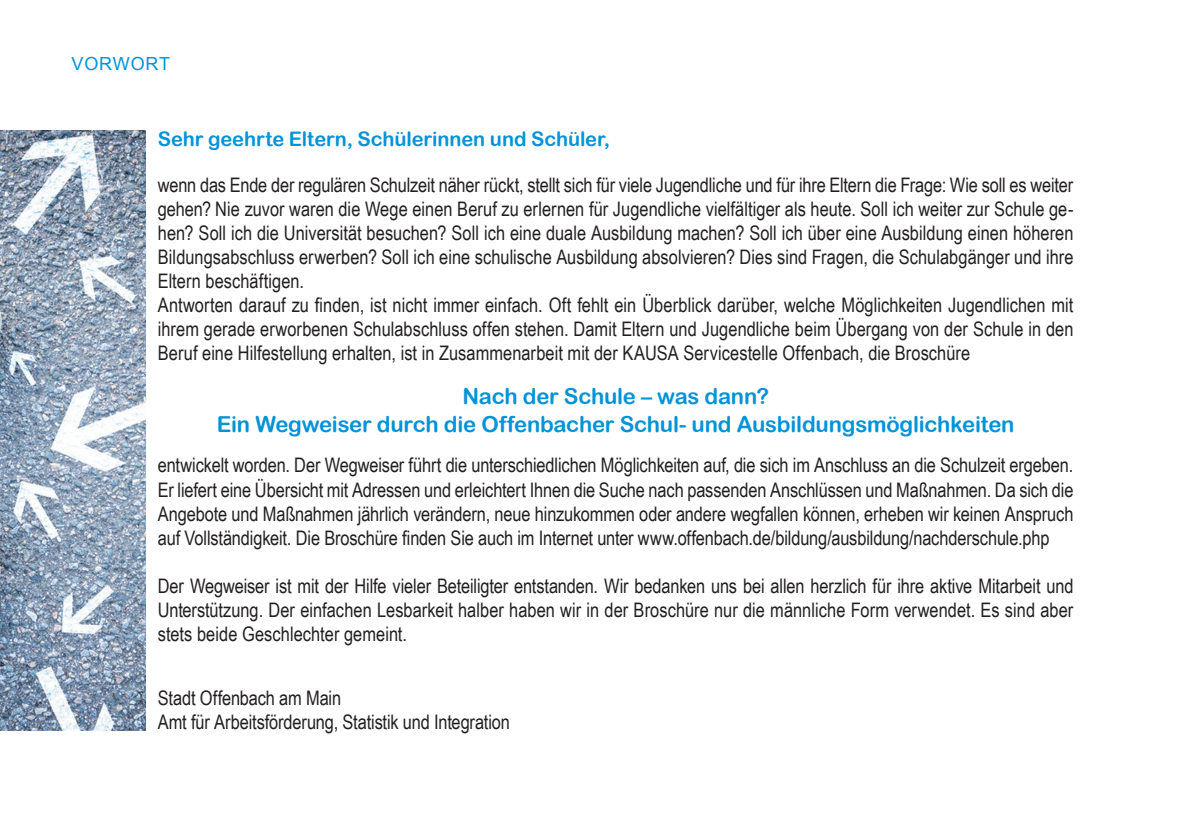
<style>
.page{position:relative;width:1191px;height:840px;background:#fff}
.page>*{position:absolute;margin:0;border:0;box-sizing:border-box;transform-origin:0 0}
.t1{font:22px/28px "Arial Rounded MT Bold";letter-spacing:-.01em;color:#0093d8;text-align:center}
.t2{font:20px/24px "Arial Narrow";color:#231f20}
.t3{font:20px "Arial Rounded MT Bold";letter-spacing:-.005em;color:#0093d8}
.t4{font:18px "Arial";letter-spacing:.05em;color:#0094d9}
</style>
<div class="page">
<img style="left:0;top:130px;width:146px;height:600px">
<p class="t4" style="left:71px;top:52px;width:100px">VORWORT</p>
<p class="t3" style="left:158px;top:127px;width:454px">Sehr geehrte Eltern, Schülerinnen und Schüler,</p>
<p class="t2" style="left:158px;top:172px;width:917px">wenn das Ende der regulären Schulzeit näher rückt, stellt sich für viele Jugendliche und für ihre Eltern die Frage: Wie soll es weiter gehen? Nie zuvor waren die Wege einen Beruf zu erlernen für Jugendliche vielfältiger als heute. Soll ich weiter zur Schule ge&shy;hen? Soll ich die Universität besuchen? Soll ich eine duale Ausbildung machen? Soll ich über eine Ausbildung einen höheren Bildungsabschluss erwerben? Soll ich eine schulische Ausbildung absolvieren? Dies sind Fragen, die Schulabgänger und ihre Eltern beschäftigen.<br>Antworten darauf zu finden, ist nicht immer einfach. Oft fehlt ein Überblick darüber, welche Möglichkeiten Jugendlichen mit ihrem gerade erworbenen Schulabschluss offen stehen. Damit Eltern und Jugendliche beim Übergang von der Schule in den Beruf eine Hilfestellung erhalten, ist in Zusammenarbeit mit der KAUSA Servicestelle Offenbach, die Broschüre</p>
<p class="t1" style="left:217px;top:382px;width:799px">Nach der Schule – was dann?<br>Ein Wegweiser durch die Offenbacher Schul- und Ausbildungsmöglichkeiten</p>
<p class="t2" style="left:158px;top:452px;width:917px;text-align:justify">entwickelt worden. Der Wegweiser führt die unterschiedlichen Möglichkeiten auf, die sich im Anschluss an die Schulzeit ergeben.<br>Er liefert eine Übersicht mit Adressen und erleichtert Ihnen die Suche nach passenden Anschlüssen und Maßnahmen. Da sich die Angebote und Maßnahmen jährlich verändern, neue hinzukommen oder andere wegfallen können, erheben wir keinen Anspruch auf Vollständigkeit. Die Broschüre finden Sie auch im Internet unter www.offenbach.de/bildung/ausbildung/nachderschule.php</p>
<p class="t2" style="left:158px;top:572px;width:917px;text-align:justify">Der Wegweiser ist mit der Hilfe vieler Beteiligter entstanden. Wir bedanken uns bei allen herzlich für ihre aktive Mitarbeit und Unterstützung. Der einfachen Lesbarkeit halber haben wir in der Broschüre nur die männliche Form verwendet. Es sind aber stets beide Geschlechter gemeint.</p>
<p class="t2" style="left:158px;top:684px;width:354px">Stadt Offenbach am Main<br>Amt für Arbeitsförderung, Statistik und Integration</p>
</div>
